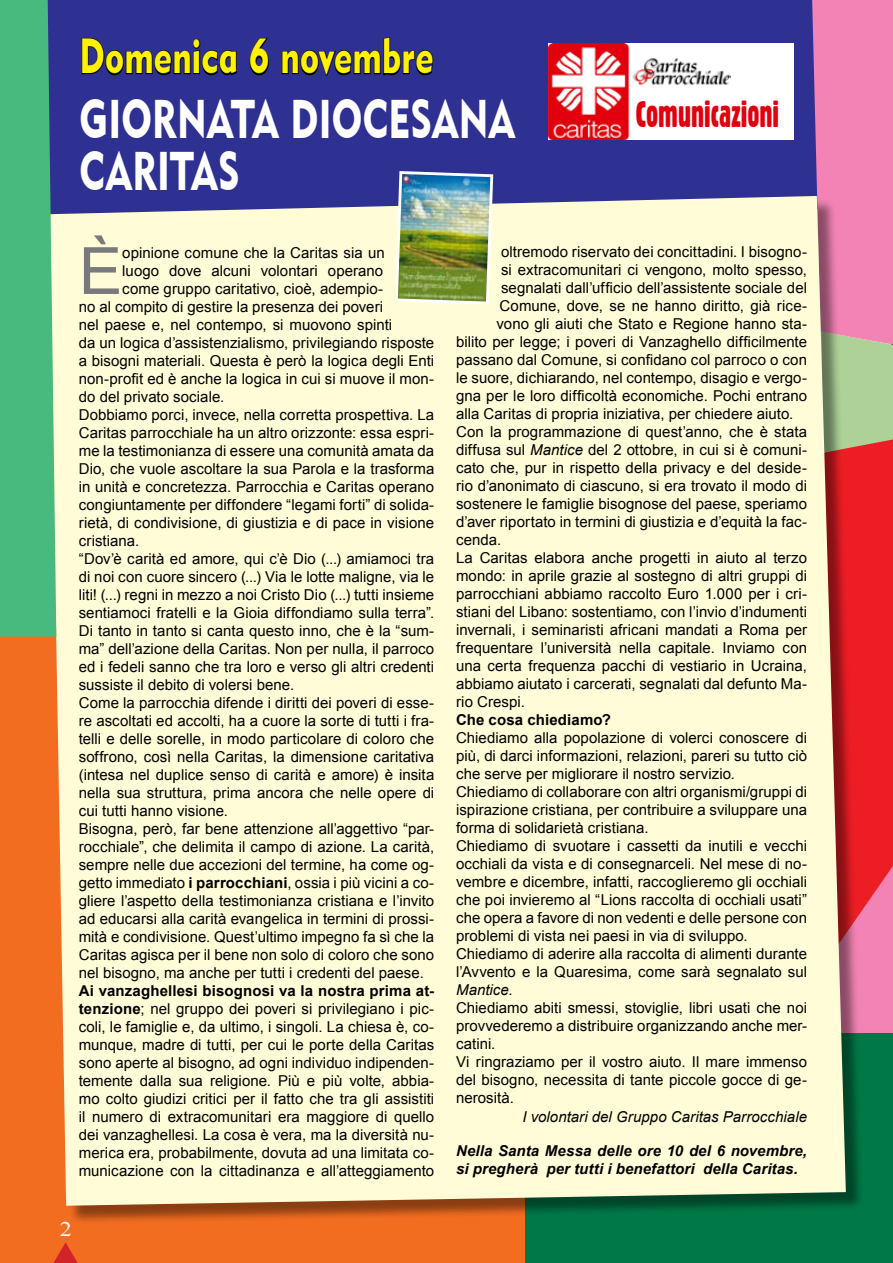
<style>
.page{position:relative;width:893px;height:1263px;background:#fff}
.page>*{position:absolute;margin:0;border:0;box-sizing:border-box;transform-origin:0 0}
.t1{font:65.25px "Arial";color:#797a7d}
.t2{font:54.3px/52.5px "Geometric 415 BT Black A";letter-spacing:.01em;color:#fff;scale:.71 1}
.t3{font:49.2px "Geometric 415 BT Black A";letter-spacing:.005em;color:#fff200;scale:.71 1}
.t4{font:36px "Gothic 821 Condensed BT";color:#e2000e;scale:.81 1}
.t5{font:20.7px "Times New Roman";color:#fff;scale:1.16 1}
.t6{font:15px/18px "Arial";letter-spacing:.005em;color:#000;text-align:justify}
.t7{font:italic 700 15px/18px "Arial";letter-spacing:.01em;color:#000}
.t8{font:italic 15px "Arial";letter-spacing:.005em;color:#000}
.t9{font:700 15px "Arial";letter-spacing:.01em;color:#000}
.s1{font-weight:700}
.s2{font-style:italic}
</style>
<div class="page">
<div style="left:56px;top:0;width:756px;height:196px;background:#2e3092"></div>
<svg style="left:864px;top:453px;width:29px;height:580px;background:#ee3648"></svg>
<svg style="left:812px;top:0;width:81px;height:453px;background:#e589ad"></svg>
<div style="left:497px;top:1033px;width:396px;height:230px;background:#007947"></div>
<div style="left:0;top:628px;width:524px;height:635px;background:#f36d21"></div>
<div style="left:52px;top:199px;width:812px;height:1025px;background:#000;opacity:.43"></div>
<div style="left:52px;top:196px;width:794px;height:1010px;background:#fffcd7"></div>
<div style="left:0;top:0;width:56px;height:637px;background:#49ba7d"></div>
<svg style="left:81px;top:37px;width:157px;height:40px;background:#242572"></svg>
<svg style="left:249px;top:37px;width:21px;height:39px"></svg>
<svg style="left:281px;top:36px;width:153px;height:41px;background:#242674"></svg>
<svg style="left:53px;top:1242px;width:25px;height:21px"></svg>
<div style="left:548px;top:44px;width:246px;height:96px;background:#fff"></div>
<img style="left:548px;top:44px;width:182px;height:96px">
<img style="left:393px;top:170px;width:102px;height:136px">
<h3 class="t3" style="left:80px;top:26px;width:500px">Domenica 6 novembre</h3>
<h2 class="t2" style="left:80px;top:92px;width:615px">GIORNATA DIOCESANA<br>CARITAS</h2>
<h3 class="t4" style="left:636px;top:92px;width:178px">Comunicazioni</h3>
<h1 class="t1" style="left:79px;top:228px;width:45px">È</h1>
<p class="t6" style="left:122px;top:244px;width:264px">opinione comune che la Caritas sia un</p>
<p class="t6" style="left:122px;top:262px;width:262px">luogo dove alcuni volontari operano</p>
<p class="t6" style="left:122px;top:280px;width:262px">come gruppo caritativo, cioè, adempio-</p>
<p class="t6" style="left:79px;top:298px;width:306px">no al compito di gestire la presenza dei poveri</p>
<p class="t6" style="left:79px;top:316px;width:315px">nel paese e, nel contempo, si muovono spinti</p>
<p class="t6" style="left:79px;top:334px;width:357px">da un logica d’assistenzialismo, privilegiando risposte</p>
<p class="t6" style="left:79px;top:352px;width:357px">a bisogni materiali. Questa è però la logica degli Enti</p>
<p class="t6" style="left:79px;top:370px;width:357px">non-profit ed è anche la logica in cui si muove il mon-</p>
<p class="t6" style="left:79px;top:388px;width:147px">do del privato sociale.</p>
<p class="t6" style="left:79px;top:406px;width:357px">Dobbiamo porci, invece, nella corretta prospettiva. La</p>
<p class="t6" style="left:79px;top:424px;width:357px">Caritas parrocchiale ha un altro orizzonte: essa espri-</p>
<p class="t6" style="left:79px;top:442px;width:357px">me la testimonianza di essere una comunità amata da</p>
<p class="t6" style="left:79px;top:460px;width:357px">Dio, che vuole ascoltare la sua Parola e la trasforma</p>
<p class="t6" style="left:79px;top:478px;width:357px">in unità e concretezza. Parrocchia e Caritas operano</p>
<p class="t6" style="left:79px;top:496px;width:357px">congiuntamente per diffondere “legami forti” di solida-</p>
<p class="t6" style="left:79px;top:514px;width:357px">rietà, di condivisione, di giustizia e di pace in visione</p>
<p class="t6" style="left:79px;top:532px;width:62px">cristiana.</p>
<p class="t6" style="left:79px;top:550px;width:357px">“Dov’è carità ed amore, qui c’è Dio (...) amiamoci tra</p>
<p class="t6" style="left:79px;top:568px;width:357px">di noi con cuore sincero (...) Via le lotte maligne, via le</p>
<p class="t6" style="left:79px;top:586px;width:357px">liti! (...) regni in mezzo a noi Cristo Dio (...) tutti insieme</p>
<p class="t6" style="left:79px;top:604px;width:357px">sentiamoci fratelli e la Gioia diffondiamo sulla terra”.</p>
<p class="t6" style="left:79px;top:622px;width:357px">Di tanto in tanto si canta questo inno, che è la “sum-</p>
<p class="t6" style="left:79px;top:640px;width:357px">ma” dell’azione della Caritas. Non per nulla, il parroco</p>
<p class="t6" style="left:79px;top:658px;width:357px">ed i fedeli sanno che tra loro e verso gli altri credenti</p>
<p class="t6" style="left:79px;top:676px;width:217px">sussiste il debito di volersi bene.</p>
<p class="t6" style="left:79px;top:694px;width:357px">Come la parrocchia difende i diritti dei poveri di esse-</p>
<p class="t6" style="left:79px;top:712px;width:357px">re ascoltati ed accolti, ha a cuore la sorte di tutti i fra-</p>
<p class="t6" style="left:79px;top:730px;width:357px">telli e delle sorelle, in modo particolare di coloro che</p>
<p class="t6" style="left:79px;top:748px;width:357px">soffrono, così nella Caritas, la dimensione caritativa</p>
<p class="t6" style="left:79px;top:766px;width:357px">(intesa nel duplice senso di carità e amore) è insita</p>
<p class="t6" style="left:79px;top:784px;width:357px">nella sua struttura, prima ancora che nelle opere di</p>
<p class="t6" style="left:79px;top:802px;width:151px">cui tutti hanno visione.</p>
<p class="t6" style="left:79px;top:820px;width:357px">Bisogna, però, far bene attenzione all’aggettivo “par-</p>
<p class="t6" style="left:79px;top:838px;width:357px">rocchiale”, che delimita il campo di azione. La carità,</p>
<p class="t6" style="left:79px;top:856px;width:357px">sempre nelle due accezioni del termine, ha come og-</p>
<p class="t6" style="left:79px;top:874px;width:357px">getto immediato <span class="s1">i parrocchiani</span>, ossia i più vicini a co-</p>
<p class="t6" style="left:79px;top:892px;width:357px">gliere l’aspetto della testimonianza cristiana e l’invito</p>
<p class="t6" style="left:79px;top:910px;width:357px">ad educarsi alla carità evangelica in termini di prossi-</p>
<p class="t6" style="left:79px;top:928px;width:357px">mità e condivisione. Quest’ultimo impegno fa sì che la</p>
<p class="t6" style="left:79px;top:946px;width:357px">Caritas agisca per il bene non solo di coloro che sono</p>
<p class="t6" style="left:79px;top:964px;width:347px">nel bisogno, ma anche per tutti i credenti del paese.</p>
<p class="t6" style="left:79px;top:982px;width:357px"><span class="s1">Ai vanzaghellesi bisognosi va la nostra prima at&shy;tenzione</span>; nel gruppo dei poveri si privilegiano i pic&shy;coli, le famiglie e, da ultimo, i singoli. La chiesa è, co&shy;munque, madre di tutti, per cui le porte della Caritas sono aperte al bisogno, ad ogni individuo indipenden&shy;temente dalla sua religione. Più e più volte, abbia&shy;mo colto giudizi critici per il fatto che tra gli assistiti il numero di extracomunitari era maggiore di quello dei vanzaghellesi. La cosa è vera, ma la diversità nu&shy;merica era, probabilmente, dovuta ad una limitata co&shy;municazione con la cittadinanza e all’atteggiamento</p>
<h3 class="t5" style="left:60px;top:1215px;width:12px">2</h3>
<p class="t6" style="left:501px;top:242px;width:307px">oltremodo riservato dei concittadini. I bisogno-</p>
<p class="t6" style="left:501px;top:260px;width:308px">si extracomunitari ci vengono, molto spesso,</p>
<p class="t6" style="left:501px;top:278px;width:307px">segnalati dall’ufficio dell’assistente sociale del</p>
<p class="t6" style="left:500px;top:296px;width:309px">Comune, dove, se ne hanno diritto, già rice-</p>
<p class="t6" style="left:497px;top:314px;width:312px">vono gli aiuti che Stato e Regione hanno sta-</p>
<p class="t6" style="left:456px;top:332px;width:352px">bilito per legge; i poveri di Vanzaghello difficilmente</p>
<p class="t6" style="left:456px;top:350px;width:352px">passano dal Comune, si confidano col parroco o con</p>
<p class="t6" style="left:456px;top:368px;width:352px">le suore, dichiarando, nel contempo, disagio e vergo-</p>
<p class="t6" style="left:456px;top:386px;width:353px">gna per le loro difficoltà economiche. Pochi entrano</p>
<p class="t6" style="left:456px;top:404px;width:339px">alla Caritas di propria iniziativa, per chiedere aiuto.</p>
<p class="t6" style="left:456px;top:422px;width:352px">Con la programmazione di quest’anno, che è stata</p>
<p class="t6" style="left:456px;top:440px;width:352px">diffusa sul <span class="s2">Mantice</span> del 2 ottobre, in cui si è comuni-</p>
<p class="t6" style="left:456px;top:458px;width:352px">cato che, pur in rispetto della privacy e del deside-</p>
<p class="t6" style="left:456px;top:476px;width:353px">rio d’anonimato di ciascuno, si era trovato il modo di</p>
<p class="t6" style="left:456px;top:494px;width:353px">sostenere le famiglie bisognose del paese, speriamo</p>
<p class="t6" style="left:456px;top:512px;width:352px">d’aver riportato in termini di giustizia e d’equità la fac-</p>
<p class="t6" style="left:456px;top:530px;width:47px">cenda.</p>
<p class="t6" style="left:456px;top:548px;width:352px">La Caritas elabora anche progetti in aiuto al terzo</p>
<p class="t6" style="left:456px;top:566px;width:353px">mondo: in aprile grazie al sostegno di altri gruppi di</p>
<p class="t6" style="left:456px;top:584px;width:352px">parrocchiani abbiamo raccolto Euro 1.000 per i cri-</p>
<p class="t6" style="left:456px;top:602px;width:352px">stiani del Libano: sostentiamo, con l’invio d’indumenti</p>
<p class="t6" style="left:456px;top:620px;width:353px">invernali, i seminaristi africani mandati a Roma per</p>
<p class="t6" style="left:456px;top:638px;width:353px">frequentare l’università nella capitale. Inviamo con</p>
<p class="t6" style="left:456px;top:656px;width:352px">una certa frequenza pacchi di vestiario in Ucraina,</p>
<p class="t6" style="left:456px;top:674px;width:352px">abbiamo aiutato i carcerati, segnalati dal defunto Ma-</p>
<p class="t6" style="left:456px;top:692px;width:70px">rio Crespi.</p>
<p class="t9" style="left:456px;top:709px;width:156px">Che cosa chiediamo?</p>
<p class="t6" style="left:456px;top:728px;width:353px;text-align:left">Chiediamo alla popolazione di volerci conoscere di più, di darci informazioni, relazioni, pareri su tutto ciò che serve per migliorare il nostro servizio.<br>Chiediamo di collaborare con altri organismi/gruppi di ispirazione cristiana, per contribuire a sviluppare una forma di solidarietà cristiana.<br>Chiediamo di svuotare i cassetti da inutili e vecchi occhiali da vista e di consegnarceli. Nel mese di no&shy;vembre e dicembre, infatti, raccoglieremo gli occhiali che poi invieremo al “Lions raccolta di occhiali usati” che opera a favore di non vedenti e delle persone con problemi di vista nei paesi in via di sviluppo.<br>Chiediamo di aderire alla raccolta di alimenti durante l’Avvento e la Quaresima, come sarà segnalato sul <span class="s2">Mantice</span>.<br>Chiediamo abiti smessi, stoviglie, libri usati che noi provvederemo a distribuire organizzando anche mer&shy;catini.<br>Vi ringraziamo per il vostro aiuto. Il mare immenso del bisogno, necessita di tante piccole gocce di ge&shy;nerosità.</p>
<p class="t8" style="left:522px;top:1107px;width:286px">I volontari del Gruppo Caritas Parrocchiale</p>
<p class="t7" style="left:456px;top:1142px;width:353px">Nella Santa Messa delle ore 10 del 6 novembre, si pregherà per tutti i benefattori della Caritas.</p>
</div>
